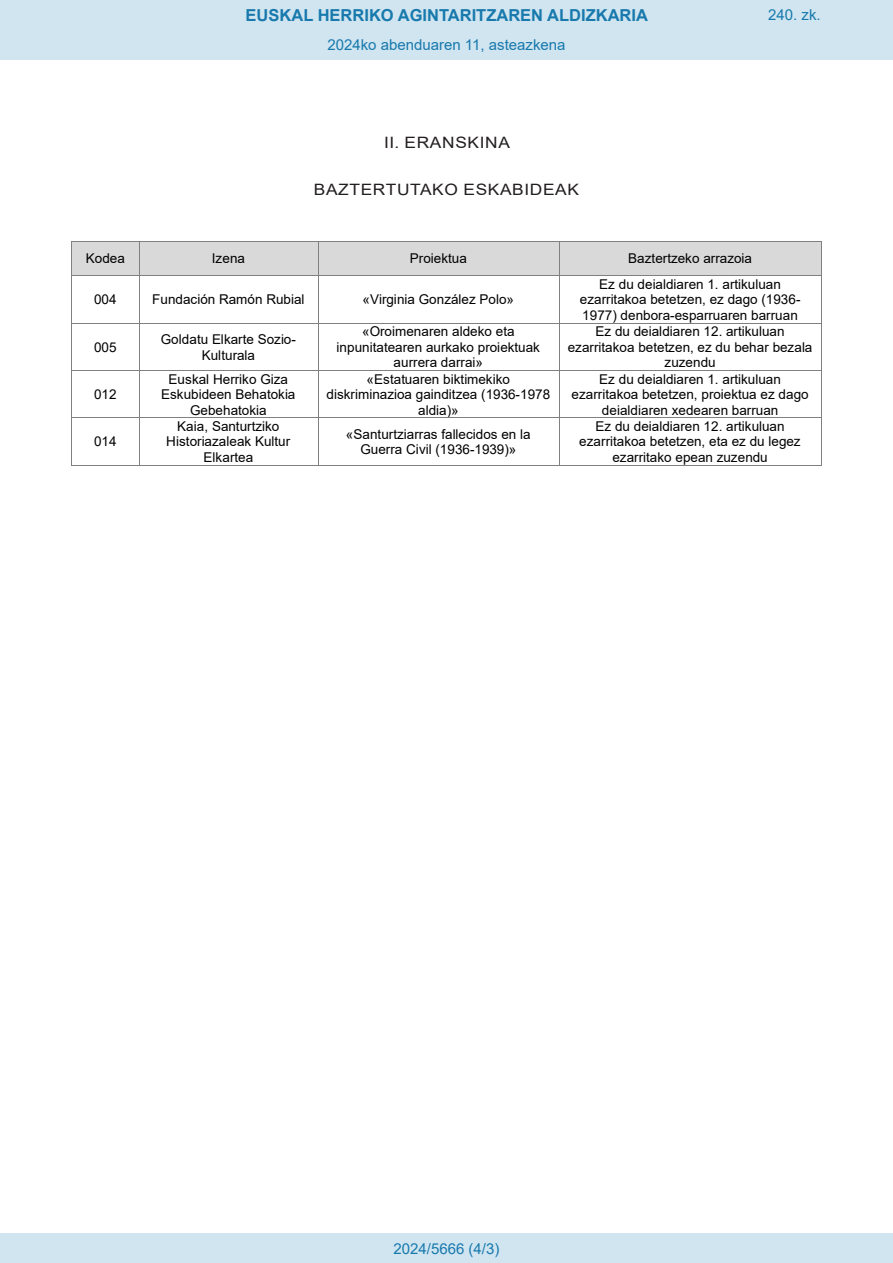
<style>
.page{position:relative;width:893px;height:1263px;background:#fff}
.page>*{position:absolute;margin:0;border:0;box-sizing:border-box;transform-origin:0 0}
.t1{font:700 16.5px "Arial";color:#1879ad}
.BOPVClave{font:15.6px "Arial";letter-spacing:.035em;color:#231f20;scale:1.11 1}
.Paginacion_Centro{font:15px "Arial";color:#1879ad}
.t2{font:13.5px/15.6px "Arial";letter-spacing:.005em;color:#000;text-align:center}
</style>
<div class="page">
<div style="left:0;top:0;width:893px;height:60px;background:#d0e5f0"></div>
<div style="left:0;top:1233px;width:893px;height:30px;background:#d0e5f0"></div>
<div style="left:72px;top:241px;width:67px;height:34px;background:#d9d9d9"></div>
<div style="left:139px;top:241px;width:178px;height:34px;background:#d9d9d9"></div>
<div style="left:318px;top:241px;width:240px;height:34px;background:#d9d9d9"></div>
<div style="left:559px;top:241px;width:262px;height:34px;background:#d9d9d9"></div>
<hr style="left:72px;top:241px;width:67px;height:1px;background:#808080">
<hr style="left:139px;top:241px;width:179px;height:1px;background:#808080">
<hr style="left:318px;top:241px;width:241px;height:1px;background:#808080">
<hr style="left:559px;top:241px;width:262px;height:1px;background:#808080">
<hr style="left:72px;top:241px;width:1px;height:34px;background:#808080">
<hr style="left:139px;top:241px;width:1px;height:34px;background:#808080">
<hr style="left:318px;top:241px;width:1px;height:34px;background:#808080">
<hr style="left:559px;top:241px;width:1px;height:34px;background:#808080">
<hr style="left:821px;top:241px;width:1px;height:34px;background:#808080">
<hr style="left:72px;top:275px;width:67px;height:1px;background:#808080">
<hr style="left:139px;top:275px;width:179px;height:1px;background:#808080">
<hr style="left:318px;top:275px;width:241px;height:1px;background:#808080">
<hr style="left:559px;top:275px;width:262px;height:1px;background:#808080">
<hr style="left:72px;top:276px;width:1px;height:47px;background:#808080">
<hr style="left:139px;top:276px;width:1px;height:47px;background:#808080">
<hr style="left:318px;top:276px;width:1px;height:47px;background:#808080">
<hr style="left:559px;top:276px;width:1px;height:47px;background:#808080">
<hr style="left:821px;top:276px;width:1px;height:47px;background:#808080">
<hr style="left:72px;top:323px;width:67px;height:1px;background:#808080">
<hr style="left:139px;top:323px;width:179px;height:1px;background:#808080">
<hr style="left:318px;top:323px;width:241px;height:1px;background:#808080">
<hr style="left:559px;top:323px;width:262px;height:1px;background:#808080">
<hr style="left:72px;top:324px;width:1px;height:46px;background:#808080">
<hr style="left:139px;top:324px;width:1px;height:46px;background:#808080">
<hr style="left:318px;top:324px;width:1px;height:46px;background:#808080">
<hr style="left:559px;top:324px;width:1px;height:46px;background:#808080">
<hr style="left:821px;top:324px;width:1px;height:46px;background:#808080">
<hr style="left:72px;top:370px;width:67px;height:1px;background:#808080">
<hr style="left:139px;top:370px;width:179px;height:1px;background:#808080">
<hr style="left:318px;top:370px;width:241px;height:1px;background:#808080">
<hr style="left:559px;top:370px;width:262px;height:1px;background:#808080">
<hr style="left:72px;top:371px;width:1px;height:46px;background:#808080">
<hr style="left:139px;top:371px;width:1px;height:46px;background:#808080">
<hr style="left:318px;top:371px;width:1px;height:46px;background:#808080">
<hr style="left:559px;top:371px;width:1px;height:46px;background:#808080">
<hr style="left:821px;top:371px;width:1px;height:46px;background:#808080">
<hr style="left:72px;top:417px;width:67px;height:1px;background:#808080">
<hr style="left:139px;top:417px;width:179px;height:1px;background:#808080">
<hr style="left:318px;top:417px;width:241px;height:1px;background:#808080">
<hr style="left:559px;top:417px;width:262px;height:1px;background:#808080">
<hr style="left:72px;top:418px;width:1px;height:47px;background:#808080">
<hr style="left:72px;top:465px;width:67px;height:1px;background:#808080">
<hr style="left:139px;top:418px;width:1px;height:47px;background:#808080">
<hr style="left:139px;top:465px;width:179px;height:1px;background:#808080">
<hr style="left:318px;top:418px;width:1px;height:47px;background:#808080">
<hr style="left:318px;top:465px;width:241px;height:1px;background:#808080">
<hr style="left:559px;top:418px;width:1px;height:47px;background:#808080">
<hr style="left:559px;top:465px;width:262px;height:1px;background:#808080">
<hr style="left:821px;top:418px;width:1px;height:47px;background:#808080">
<p class="t1" style="left:246px;top:3px;width:404px">EUSKAL HERRIKO AGINTARITZAREN ALDIZKARIA</p>
<p class="Paginacion_Centro" style="left:327px;top:35px;width:240px">2024ko abenduaren 11, asteazkena</p>
<p class="BOPVClave" style="left:384px;top:132px;width:115px">II. ERANSKINA</p>
<p class="BOPVClave" style="left:314px;top:178px;width:240px">BAZTERTUTAKO ESKABIDEAK</p>
<p class="Paginacion_Centro" style="left:768px;top:5px;width:54px">240. zk.</p>
<p class="t2" style="left:86px;top:251px;width:41px">Kodea</p>
<p class="t2" style="left:212px;top:251px;width:35px">Izena</p>
<p class="t2" style="left:410px;top:251px;width:59px">Proiektua</p>
<p class="t2" style="left:628px;top:251px;width:125px">Baztertzeko arrazoia</p>
<p class="t2" style="left:94px;top:292px;width:24px">004</p>
<p class="t2" style="left:152px;top:292px;width:154px">Fundación Ramón Rubial</p>
<p class="t2" style="left:363px;top:292px;width:153px">«Virginia González Polo»</p>
<p class="t2" style="left:580px;top:276px;width:222px">Ez du deialdiaren 1. artikuluan ezarritakoa betetzen, ez dago (1936-<br>1977) denbora-esparruaren barruan</p>
<p class="t2" style="left:94px;top:339px;width:24px">005</p>
<p class="t2" style="left:161px;top:331px;width:137px">Goldatu Elkarte Sozio-<br>Kulturala</p>
<p class="t2" style="left:337px;top:324px;width:205px">«Oroimenaren aldeko eta inpunitatearen aurkako proiektuak aurrera darrai»</p>
<p class="t2" style="left:568px;top:324px;width:246px">Ez du deialdiaren 12. artikuluan ezarritakoa betetzen, ez du behar bezala zuzendu</p>
<p class="t2" style="left:94px;top:386px;width:24px">012</p>
<p class="t2" style="left:161px;top:371px;width:136px">Euskal Herriko Giza<br>Eskubideen Behatokia<br>Gebehatokia</p>
<p class="t2" style="left:326px;top:371px;width:225px">«Estatuaren biktimekiko diskriminazioa gainditzea (1936-1978 aldia)»</p>
<p class="t2" style="left:571px;top:371px;width:239px">Ez du deialdiaren 1. artikuluan ezarritakoa betetzen, proiektua ez dago deialdiaren xedearen barruan</p>
<p class="t2" style="left:94px;top:434px;width:24px">014</p>
<p class="t2" style="left:166px;top:418px;width:125px">Kaia, Santurtziko<br>Historiazaleak Kultur<br>Elkartea</p>
<p class="t2" style="left:346px;top:426px;width:186px">«Santurtziarras fallecidos en la<br>Guerra Civil (1936-1939)»</p>
<p class="t2" style="left:579px;top:418px;width:223px">Ez du deialdiaren 12. artikuluan ezarritakoa betetzen, eta ez du legez ezarritako epean zuzendu</p>
<p class="Paginacion_Centro" style="left:393px;top:1238px;width:107px">2024/5666 (4/3)</p>
</div>
